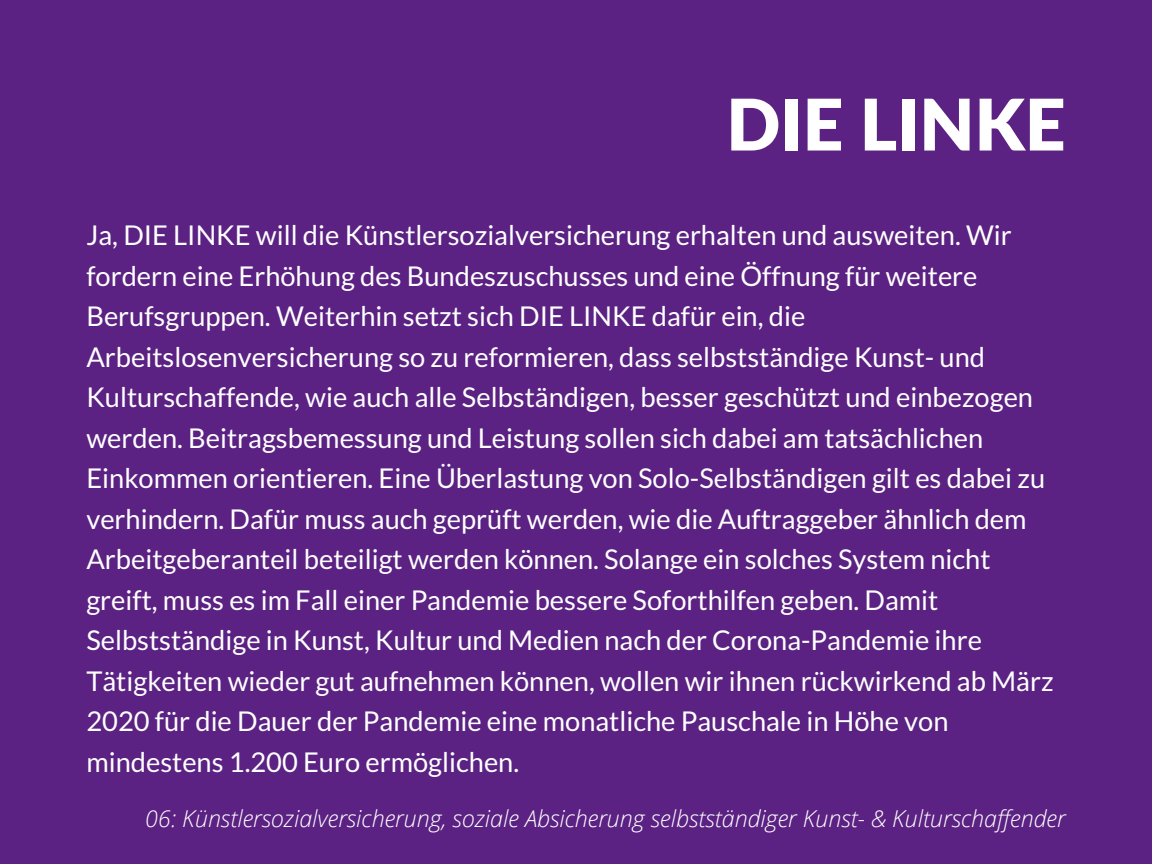
<style>
.page{position:relative;width:1152px;height:864px;background:#5b2283}
.page>*{position:absolute;margin:0;border:0;box-sizing:border-box;transform-origin:0 0}
.t1{font:900 71.1px "Lato Latin";color:#fff}
.t2{font:27.3px/40.5px "Lato";color:#fff}
.t3{font:italic 300 23.25px "Open Sans";color:#fff}
</style>
<div class="page">
<h1 class="t1" style="left:726px;top:93px;width:341px">DIE LINKE</h1>
<p class="t2" style="left:86px;top:214px;width:969px">Ja, DIE LINKE will die Künstlersozialversicherung erhalten und ausweiten. Wir fordern eine Erhöhung des Bundeszuschusses und eine Öffnung für weitere Berufsgruppen. Weiterhin setzt sich DIE LINKE dafür ein, die Arbeitslosenversicherung so zu reformieren, dass selbstständige Kunst- und Kulturschaffende, wie auch alle Selbständigen, besser geschützt und einbezogen werden. Beitragsbemessung und Leistung sollen sich dabei am tatsächlichen Einkommen orientieren. Eine Überlastung von Solo-Selbständigen gilt es dabei zu verhindern. Dafür muss auch geprüft werden, wie die Auftraggeber ähnlich dem Arbeitgeberanteil beteiligt werden können. Solange ein solches System nicht greift, muss es im Fall einer Pandemie bessere Soforthilfen geben. Damit Selbstständige in Kunst, Kultur und Medien nach der Corona-Pandemie ihre Tätigkeiten wieder gut aufnehmen können, wollen wir ihnen rückwirkend ab März 2020 für die Dauer der Pandemie eine monatliche Pauschale in Höhe von mindestens 1.200 Euro ermöglichen.</p>
<p class="t3" style="left:145px;top:803px;width:922px">06: Künstlersozialversicherung, soziale Absicherung selbstständiger Kunst- &amp; Kulturschaffender</p>
</div>
